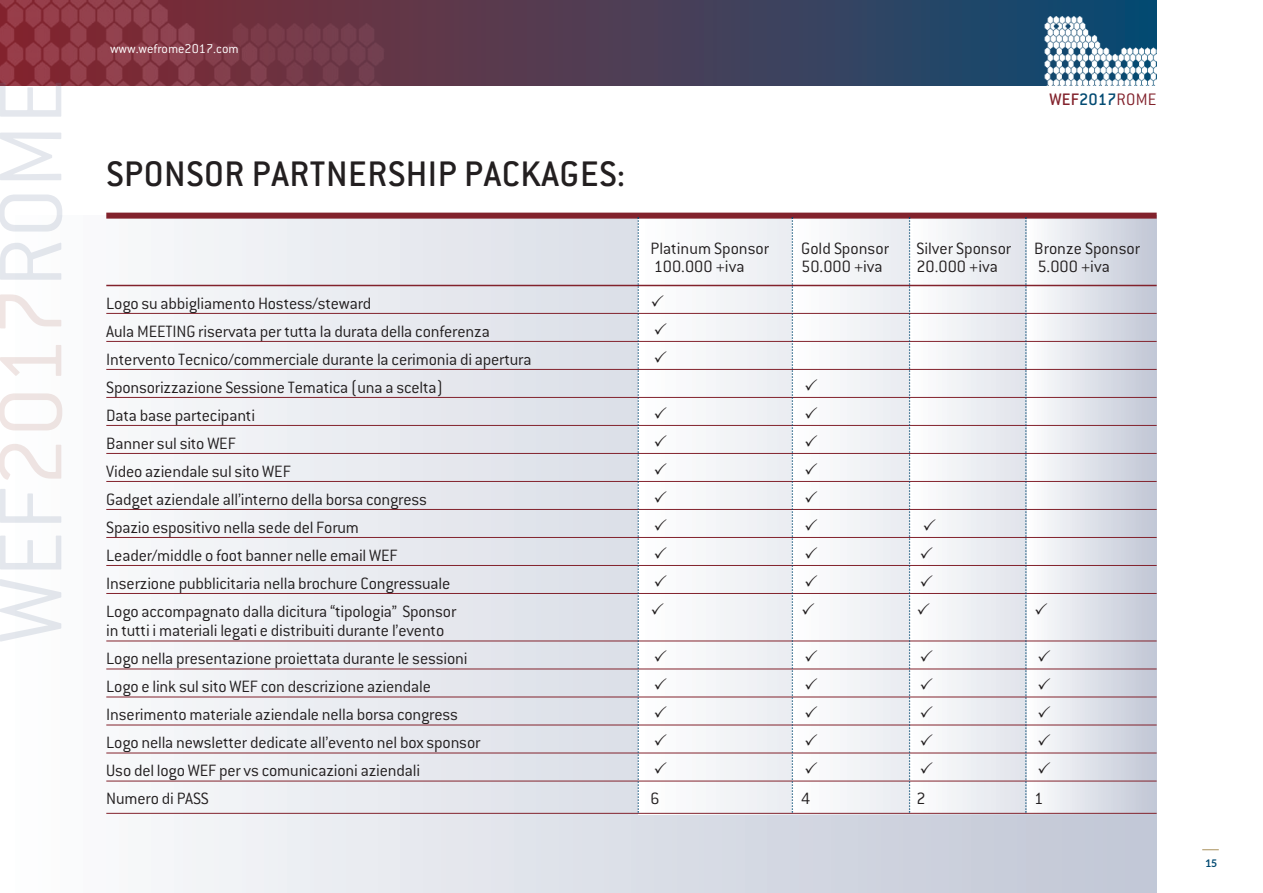
<style>
.page{position:relative;width:1263px;height:893px;background:#fff}
.page>*{position:absolute;margin:0;border:0;box-sizing:border-box;transform-origin:0 0}
.t1{font:300 97.5px "Conduit ITC";color:rgb(122 138 167/.2)}
.t2{font:500 39px "Conduit ITC";letter-spacing:.015em;color:#231f20}
.t3{font:500 18.3px "Conduit ITC";letter-spacing:.005em;color:#024a72}
.t4{font:300 18px/28px "Conduit ITC";letter-spacing:-.01em;color:#231f20}
.t5{font:300 13.95px "Conduit ITC";color:#fff}
.t6{font:700 10.5px "Lato";color:#024a72}
.s1{color:rgb(180 127 117/.2)}
.s2{color:#82222c}
.s3{font-weight:300;color:#82222c}
</style>
<div class="page">
<div style="left:1px;top:215px;width:1156px;height:678px;background:linear-gradient(to right,#fdfefe,#c0c6d5)"></div>
<div style="left:638px;top:217px;width:519px;height:598px;background:#f3f4f7"></div>
<svg style="left:910px;top:219px;width:115px;height:594px"></svg>
<div style="left:1027px;top:217px;width:130px;height:596px;background:linear-gradient(to right,#fdfefe,#c1c6d5)"></div>
<svg style="left:1202px;top:849px;width:17px;height:1px"></svg>
<svg style="left:433px;top:0;width:724px;height:85px;background:#3d405b"></svg>
<img style="left:0;top:0;width:433px;height:85px">
<img style="left:1022px;top:17px;width:135px;height:68px">
<hr style="left:106px;top:313px;width:1051px;height:1px;background:#82222c">
<hr style="left:106px;top:341px;width:1051px;height:1px;background:#82222c">
<hr style="left:106px;top:369px;width:1051px;height:1px;background:#82222c">
<hr style="left:106px;top:397px;width:1051px;height:1px;background:#82222c">
<hr style="left:106px;top:425px;width:1051px;height:1px;background:#82222c">
<hr style="left:106px;top:453px;width:1051px;height:1px;background:#82222c">
<hr style="left:106px;top:481px;width:1051px;height:1px;background:#82222c">
<hr style="left:106px;top:509px;width:1051px;height:1px;background:#82222c">
<hr style="left:106px;top:537px;width:1051px;height:1px;background:#82222c">
<hr style="left:106px;top:565px;width:1051px;height:1px;background:#82222c">
<hr style="left:106px;top:593px;width:1051px;height:1px;background:#82222c">
<hr style="left:106px;top:641px;width:1051px;height:1px;background:#82222c">
<hr style="left:106px;top:669px;width:1051px;height:1px;background:#82222c">
<hr style="left:106px;top:697px;width:1051px;height:1px;background:#82222c">
<hr style="left:106px;top:725px;width:1051px;height:1px;background:#82222c">
<hr style="left:106px;top:753px;width:1051px;height:1px;background:#82222c">
<hr style="left:106px;top:781px;width:1051px;height:1px;background:#82222c">
<hr style="left:106px;top:813px;width:1051px;height:1px;background:#82222c">
<div style="left:106px;top:213px;width:1051px;height:6px;background:#82222c"></div>
<hr style="left:106px;top:285px;width:1051px;height:1px;background:#82222c">
<svg style="left:637px;top:217px;width:2px;height:596px"></svg>
<svg style="left:792px;top:217px;width:1px;height:596px"></svg>
<svg style="left:909px;top:217px;width:1px;height:596px"></svg>
<svg style="left:1025px;top:217px;width:2px;height:596px"></svg>
<svg style="left:924px;top:519px;width:11px;height:11px"></svg>
<svg style="left:921px;top:547px;width:11px;height:11px"></svg>
<svg style="left:921px;top:575px;width:11px;height:12px"></svg>
<svg style="left:918px;top:603px;width:11px;height:12px"></svg>
<svg style="left:1035px;top:603px;width:12px;height:12px"></svg>
<svg style="left:921px;top:651px;width:11px;height:11px"></svg>
<svg style="left:1038px;top:651px;width:12px;height:11px"></svg>
<svg style="left:921px;top:679px;width:11px;height:11px"></svg>
<svg style="left:1038px;top:679px;width:12px;height:11px"></svg>
<svg style="left:921px;top:707px;width:11px;height:11px"></svg>
<svg style="left:1038px;top:707px;width:12px;height:11px"></svg>
<svg style="left:921px;top:735px;width:11px;height:11px"></svg>
<svg style="left:1038px;top:735px;width:12px;height:11px"></svg>
<svg style="left:921px;top:763px;width:11px;height:11px"></svg>
<svg style="left:1038px;top:763px;width:12px;height:11px"></svg>
<h1 class="t1" style="left:-22px;top:643px;width:567px;rotate:-90deg">WEF<span class="s1">2017</span>ROME</h1>
<p class="t5" style="left:110px;top:41px;width:130px">www.wefrome2017.com</p>
<h2 class="t2" style="left:107px;top:152px;width:520px">SPONSOR PARTNERSHIP PACKAGES:</h2>
<p class="t4" style="left:106px;top:289px;width:427px">Logo su abbigliamento Hostess/steward<br>Aula MEETING riservata per tutta la durata della conferenza Intervento Tecnico/commerciale durante la cerimonia di apertura Sponsorizzazione Sessione Tematica (una a scelta)<br>Data base partecipanti<br>Banner sul sito WEF<br>Video aziendale sul sito WEF<br>Gadget aziendale all’interno della borsa congress<br>Spazio espositivo nella sede del Forum<br>Leader/middle o foot banner nelle email WEF<br>Inserzione pubblicitaria nella brochure Congressuale<br>Logo accompagnato dalla dicitura “tipologia” Sponsor</p>
<p class="t4" style="left:106px;top:617px;width:376px">in tutti i materiali legati e distribuiti durante l’evento Logo nella presentazione proiettata durante le sessioni Logo e link sul sito WEF con descrizione aziendale Inserimento materiale aziendale nella borsa congress Logo nella newsletter dedicate all’evento nel box sponsor Uso del logo WEF per vs comunicazioni aziendali<br>Numero di PASS</p>
<p class="t3" style="left:1049px;top:89px;width:109px"><span class="s2">WEF</span>2017<span class="s3">ROME</span></p>
<p class="t4" style="left:651px;top:235px;width:120px">Platinum Sponsor</p>
<p class="t4" style="left:801px;top:235px;width:89px">Gold Sponsor</p>
<p class="t4" style="left:916px;top:235px;width:96px">Silver Sponsor</p>
<p class="t4" style="left:1034px;top:235px;width:107px">Bronze Sponsor</p>
<p class="t4" style="left:654px;top:253px;width:92px">100.000 +iva</p>
<p class="t4" style="left:801px;top:253px;width:83px">50.000 +iva</p>
<p class="t4" style="left:916px;top:253px;width:83px">20.000 +iva</p>
<p class="t4" style="left:1037px;top:253px;width:74px">5.000 +iva</p>
<p class="t4" style="left:651px;top:785px;width:11px">6</p>
<p class="t4" style="left:801px;top:785px;width:11px">4</p>
<p class="t4" style="left:916px;top:785px;width:11px">2</p>
<p class="t4" style="left:1034px;top:785px;width:11px">1</p>
<p class="t6" style="left:1205px;top:857px;width:14px">15</p>
</div>
